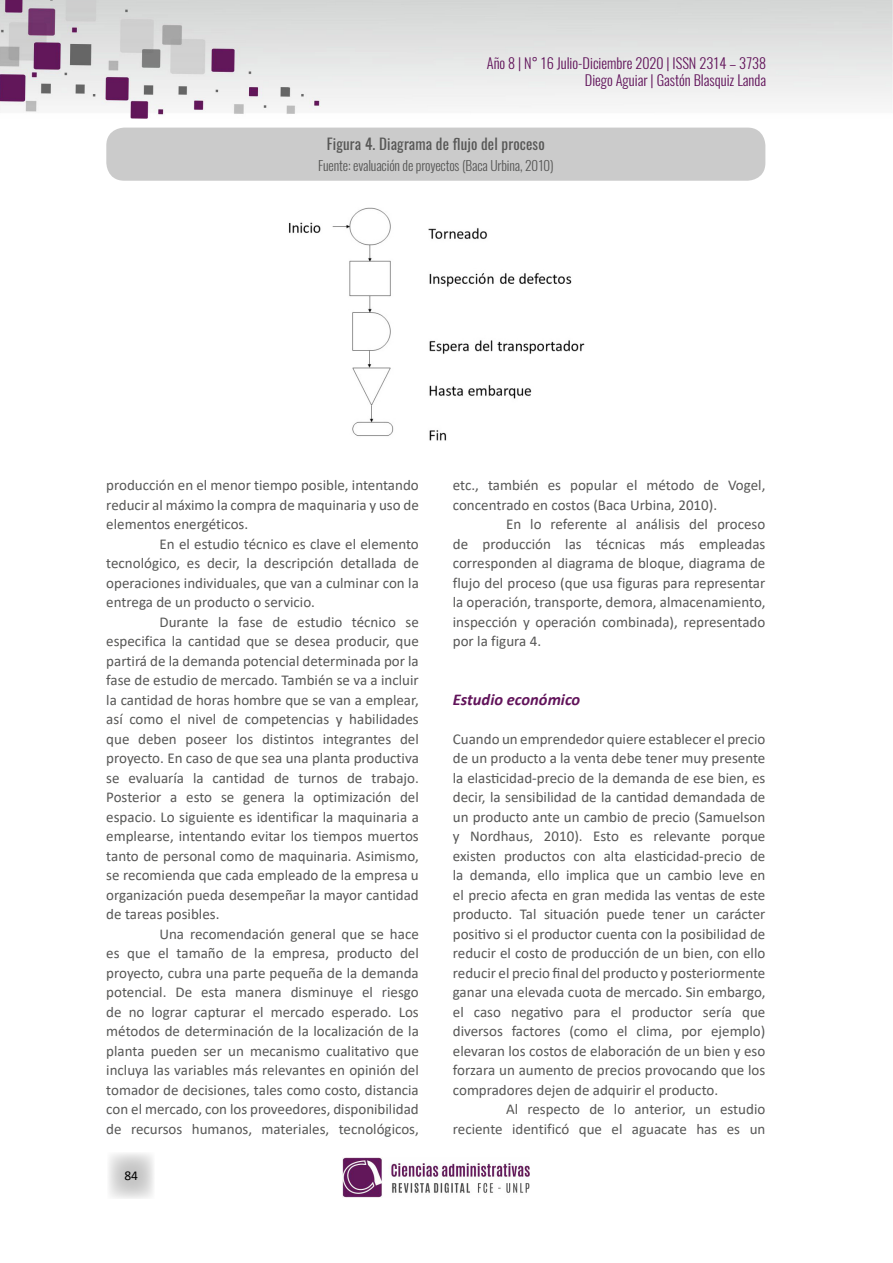
<style>
.page{position:relative;width:893px;height:1263px;background:#fff}
.page>*{position:absolute;margin:0;border:0;box-sizing:border-box;transform-origin:0 0}
.t1{font:italic 700 16.5px "Calibri";color:#61135a}
.t2{font:15px/19.5px "Calibri";color:#575756;text-align:justify}
.t3{font:15px "Oswald";letter-spacing:.01em;color:#575756}
.t4{font:300 14.4px/17.2px "Oswald";color:#61135a;text-align:right}
.t5{font:300 13.5px "Oswald";letter-spacing:-.01em;color:#575756}
.t6{font:13.5px "Calibri";color:#000}
</style>
<div class="page">
<svg style="left:108px;top:1153px;width:46px;height:46px"></svg>
<img style="left:0;top:0;width:893px;height:118px">
<img style="left:342px;top:1157px;width:187px;height:41px">
<div style="left:106px;top:128px;width:659px;height:53px;background:#c6c6c6;border-radius:18px"></div>
<img style="left:288px;top:207px;width:297px;height:234px">
<p class="t4" style="left:487px;top:52px;width:281px">Año 8 | N° 16 Julio-Diciembre 2020 | ISSN 2314 – 3738<br>Diego Aguiar | Gastón Blasquiz Landa</p>
<p class="t3" style="left:327px;top:130px;width:219px">Figura 4. Diagrama de flujo del proceso</p>
<p class="t5" style="left:318px;top:153px;width:237px">Fuente: evaluación de proyectos (Baca Urbina, 2010)</p>
<p class="t2" style="left:106px;top:475px;width:314px">producción en el menor tiempo posible, intentando reducir al máximo la compra de maquinaria y uso de elementos energéticos.</p>
<p class="t2" style="left:106px;top:534px;width:314px;text-indent:53px">En el estudio técnico es clave el elemento tecnológico, es decir, la descripción detallada de operaciones individuales, que van a culminar con la entrega de un producto o servicio.</p>
<p class="t2" style="left:106px;top:612px;width:314px;text-indent:53px">Durante la fase de estudio técnico se especifica la cantidad que se desea producir, que partirá de la demanda potencial determinada por la fase de estudio de mercado. También se va a incluir la cantidad de horas hombre que se van a emplear, así como el nivel de competencias y habilidades que deben poseer los distintos integrantes del proyecto. En caso de que sea una planta productiva se evaluaría la cantidad de turnos de trabajo.<br>Posterior a esto se genera la optimización del espacio. Lo siguiente es identificar la maquinaria a emplearse, intentando evitar los tiempos muertos tanto de personal como de maquinaria. Asimismo, se recomienda que cada empleado de la empresa u organización pueda desempeñar la mayor cantidad de tareas posibles.</p>
<p class="t2" style="left:106px;top:924px;width:314px;text-indent:53px">Una recomendación general que se hace es que el tamaño de la empresa, producto del proyecto, cubra una parte pequeña de la demanda potencial. De esta manera disminuye el riesgo de no lograr capturar el mercado esperado. Los métodos de determinación de la localización de la planta pueden ser un mecanismo cualitativo que incluya las variables más relevantes en opinión del tomador de decisiones, tales como costo, distancia con el mercado, con los proveedores, disponibilidad de recursos humanos, materiales, tecnológicos,</p>
<p class="t6" style="left:124px;top:1166px;width:15px">84</p>
<p class="t2" style="left:453px;top:475px;width:314px">etc., también es popular el método de Vogel, concentrado en costos (Baca Urbina, 2010).</p>
<p class="t2" style="left:453px;top:514px;width:314px;text-indent:53px">En lo referente al análisis del proceso de producción las técnicas más empleadas corresponden al diagrama de bloque, diagrama de flujo del proceso (que usa figuras para representar la operación, transporte, demora, almacenamiento, inspección y operación combinada), representado por la figura 4.</p>
<p class="t1" style="left:453px;top:688px;width:129px">Estudio económico</p>
<p class="t2" style="left:453px;top:729px;width:314px">Cuando un emprendedor quiere establecer el precio de un producto a la venta debe tener muy presente la elasticidad-precio de la demanda de ese bien, es decir, la sensibilidad de la cantidad demandada de un producto ante un cambio de precio (Samuelson y Nordhaus, 2010). Esto es relevante porque existen productos con alta elasticidad-precio de la demanda, ello implica que un cambio leve en el precio afecta en gran medida las ventas de este producto. Tal situación puede tener un carácter positivo si el productor cuenta con la posibilidad de reducir el costo de producción de un bien, con ello reducir el precio final del producto y posteriormente ganar una elevada cuota de mercado. Sin embargo, el caso negativo para el productor sería que diversos factores (como el clima, por ejemplo) elevaran los costos de elaboración de un bien y eso forzara un aumento de precios provocando que los compradores dejen de adquirir el producto.</p>
<p class="t2" style="left:453px;top:1099px;width:314px;text-align:right">Al respecto de lo anterior, un estudio reciente identificó que el aguacate has es un</p>
</div>
